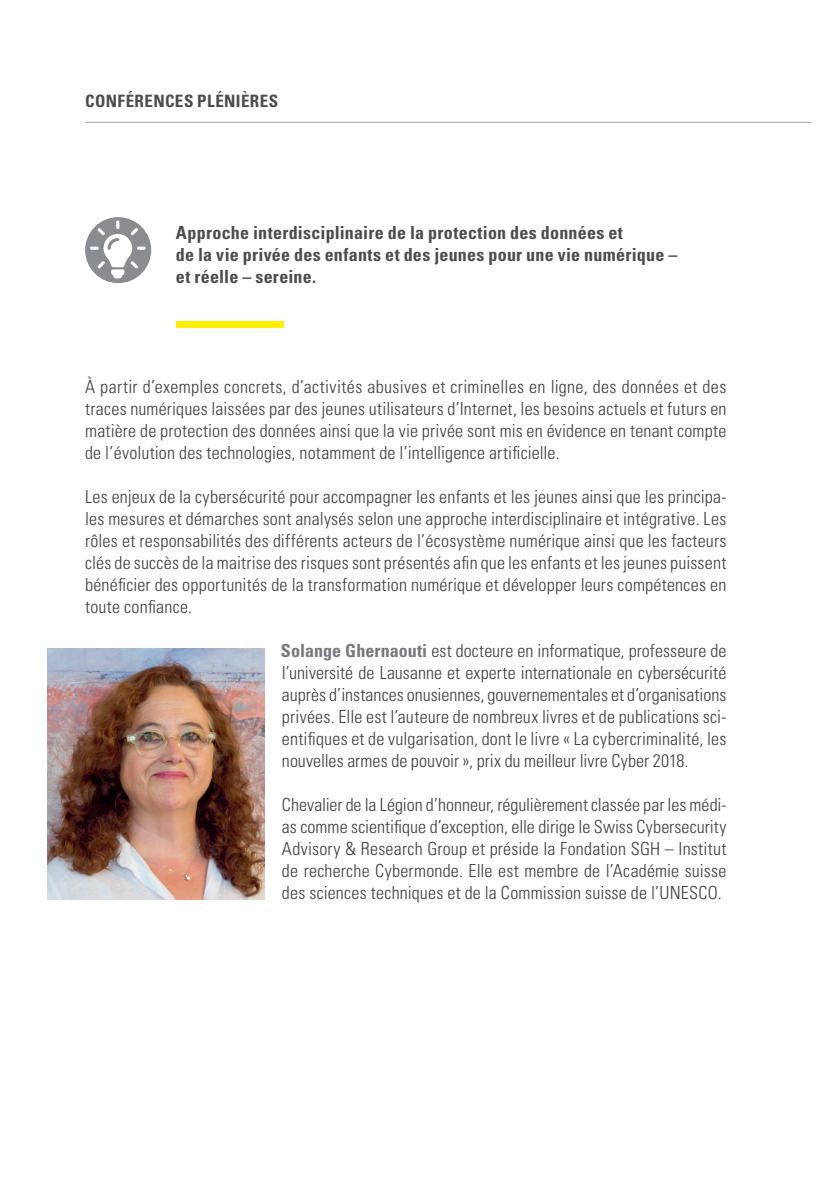
<style>
.page{position:relative;width:840px;height:1191px;background:#fff}
.page>*{position:absolute;margin:0;border:0;box-sizing:border-box;transform-origin:0 0}
.t1{font:300 condensed 18px/22px "Univers LT Std";letter-spacing:.01em;color:#3e3e3f;text-align:justify}
.t2{font:700 condensed 18px/22px "Univers LT Std";letter-spacing:.015em;color:#4b4c4d}
.t3{font:700 condensed 17px "Univers LT Std";letter-spacing:.025em;color:#4b4c4d}
.s1{font-weight:700;color:#76787b}
</style>
<div class="page">
<hr style="left:85px;top:122px;width:726px;height:1px;background:#a8a9ad">
<div style="left:176px;top:321px;width:107px;height:6px;background:#fff101"></div>
<img style="left:47px;top:648px;width:218px;height:251px">
<div style="left:85px;top:217px;width:66px;height:66px;background:#8a8c8f;border-radius:50%"></div>
<svg style="left:90px;top:220px;width:55px;height:58px"></svg>
<p class="t3" style="left:85px;top:91px;width:195px">CONFÉRENCES PLÉNIÈRES</p>
<h3 class="t2" style="left:176px;top:222px;width:502px">Approche interdisciplinaire de la protection des données et<br>de la vie privée des enfants et des jeunes pour une vie numérique – et réelle – sereine.</h3>
<p class="t1" style="left:85px;top:376px;width:642px">À partir d’exemples concrets, d’activités abusives et criminelles en ligne, des données et des traces numériques laissées par des jeunes utilisateurs d’Internet, les besoins actuels et futurs en matière de protection des données ainsi que la vie privée sont mis en évidence en tenant compte de l’évolution des technologies, notamment de l’intelligence artificielle.</p>
<p class="t1" style="left:85px;top:486px;width:642px">Les enjeux de la cybersécurité pour accompagner les enfants et les jeunes ainsi que les principa&shy;les mesures et démarches sont analysés selon une approche interdisciplinaire et intégrative. Les rôles et responsabilités des différents acteurs de l’écosystème numérique ainsi que les facteurs clés de succès de la maitrise des risques sont présentés afin que les enfants et les jeunes puissent bénéficier des opportunités de la transformation numérique et développer leurs compétences en toute confiance.</p>
<p class="t1" style="left:281px;top:640px;width:447px"><span class="s1">Solange Ghernaouti</span> est docteure en informatique, professeure de l’université de Lausanne et experte internationale en cybersécurité auprès d’instances onusiennes, gouvernementales et d’organisations privées. Elle est l’auteure de nombreux livres et de publications sci&shy;entifiques et de vulgarisation, dont le livre « La cybercriminalité, les nouvelles armes de pouvoir », prix du meilleur livre Cyber 2018.</p>
<p class="t1" style="left:282px;top:794px;width:446px">Chevalier de la Légion d’honneur, régulièrement classée par les médi&shy;as comme scientifique d’exception, elle dirige le Swiss Cybersecurity Advisory &amp; Research Group et préside la Fondation SGH – Institut de recherche Cybermonde. Elle est membre de l’Académie suisse des sciences techniques et de la Commission suisse de l’UNESCO.</p>
</div>
